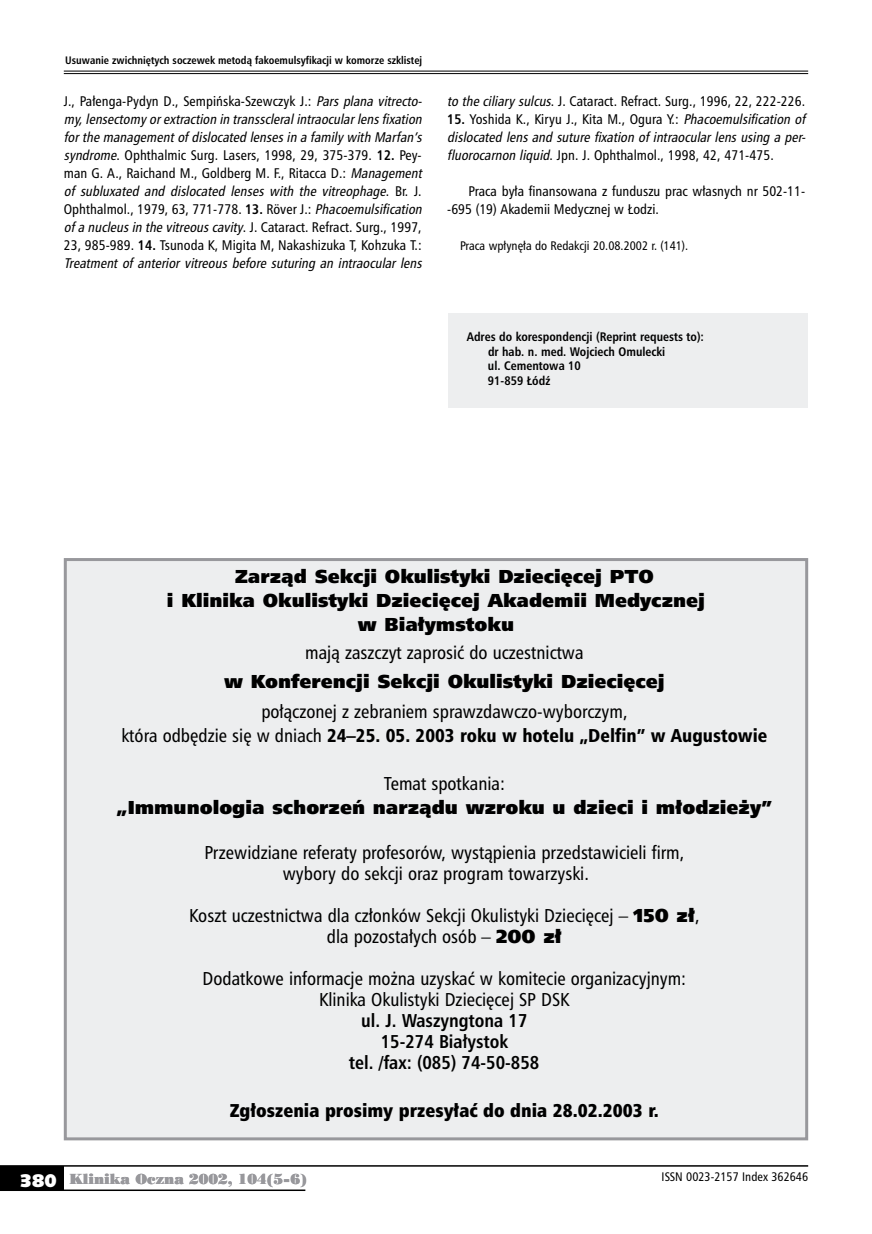
<style>
.page{position:relative;width:872px;height:1234px;background:#fff}
.page>*{position:absolute;margin:0;border:0;box-sizing:border-box;transform-origin:0 0}
.t1{font:18px/21px "Humnst 777 Cn PL";color:#000;text-align:center}
.t2{font:18px "Humnst 777 X Blk PL";color:#000}
.t3{font:18px "Humnst 777 Blk Cn PL";color:#000}
.t4{font:700 18px/21px "Humnst 777 Cn PL";color:#000;text-align:center}
.t5{font:18px "Humnst 777 X Blk Cn PL";color:#000}
.t6{font:italic 13.5px/18px "Humnst 777 Cn PL";color:#000}
.t7{font:13.5px/18px "Humnst 777 Cn PL";color:#000}
.t8{font:13.5px "Poster Bodoni PL";color:#98989c}
.t9{font:700 12px/14.4px "Humnst 777 Cn PL";color:#000}
.t10{font:12px "Humnst 777 Cn PL";color:#000}
.t11{font:700 10.5px "Humnst 777 Cn PL";color:#000}
.s1{font-style:normal}
.s2{font-weight:700;font-style:normal}
.s3{font-style:italic}
.s4{font-family:"Humnst 777 Cn PL"}
.s5{font-family:"Humnst 777 X Blk PL"}
.s6{font-family:"Humanst 531 U Blk PL";font-size:18px;color:#fff}
</style>
<div class="page">
<hr style="left:64px;top:71px;width:744px;height:1px;background:#000">
<hr style="left:64px;top:73px;width:744px;height:1px;background:#000">
<div style="left:0;top:1165px;width:64px;height:24px;background:#000"></div>
<hr style="left:0;top:1164px;width:808px;height:2px;background:#000">
<hr style="left:0;top:1189px;width:305px;height:1px;background:#000">
<div style="left:449px;top:313px;width:359px;height:95px;background:#edeeef"></div>
<div style="left:65px;top:559px;width:741px;height:579px;background:#edeeef"></div>
<div style="left:64px;top:558px;width:744px;height:582px;border:3px solid #98989c"></div>
<p class="t11" style="left:65px;top:53px;width:358px">Usu-wa-nie zwich-nię-tych so-cze-wek me-to-dą fa-ko-emul-sy-fi-ka-cji w ko-mo-rze szkli-stej</p>
<p class="t6" style="left:64px;top:92px;width:363px"><span class="s1">J., Pałenga-Pydyn D., Sempińska-Szewczyk J.:</span> Pars plana vitrecto&shy;my,lensectomy orextraction in transscleral intraocularlensfixation forthe managementofdislocated lensesin a family with Marfan’s syndrome<span class="s1">. Ophthalmic Surg. Lasers, 1998, 29, 375-379.</span> <span class="s2">12.</span> <span class="s1">Pey&shy;man G. A., Raichand M., Goldberg M. F., Ritacca D.:</span> Management of subluxated and dislocated lenses with the vitreophage<span class="s1">. B r. J .<br>Ophthalmol., 1979, 63, 771-778.</span> <span class="s2">13.</span> <span class="s1">Röver J.:</span> Phacoemulsification ofanucleusin the vitreouscavity<span class="s1">. J. Cataract. Refract. Surg., 1997, 23, 985-989.</span> <span class="s2">14.</span> <span class="s1">Tsunoda K, Migita M, Nakashizuka T, Kohzuka T.:<br></span>Treatment of anterior vitreous before suturing an intraocular lens</p>
<p class="t7" style="left:447px;top:92px;width:359px"><span class="s3">to the ciliary sulcus</span>. J. Cataract. Refract. Surg., 1996, 22, 222-226.</p>
<p class="t6" style="left:447px;top:110px;width:363px"><span class="s2">15.</span> <span class="s1">Yoshida K., Kiryu J., Kita M., Ogura Y.:</span> Phacoemulsification of dislocated lens and suture fixation of intraocular lens using a per&shy;fluorocarnon liquid<span class="s1">. Jpn. J. Ophthalmol., 1998, 42, 471-475.</span></p>
<p class="t7" style="left:447px;top:182px;width:359px;text-indent:21px">Praca była finansowana z funduszu prac własnych nr 502-11- -695 (19) Akademii Medycznej w Łodzi.</p>
<p class="t10" style="left:460px;top:238px;width:230px">Praca wpłynęła do Redakcji 20.08.2002 r. (141).</p>
<p class="t9" style="left:488px;top:329px;width:217px;text-indent:-21px">Ad-res do ko-re-spon-den-cji (Re-print re-qu-ests to): dr hab. n. med. Woj-ciech Omu-lec-ki<br>ul. Ce-men-to-wa 10<br>91-859 Łódź</p>
<h1 class="t2" style="left:235px;top:564px;width:420px">Za-rząd Sek-cji Oku-li-sty-ki Dzie-cię-cej PTO</h1>
<h1 class="t2" style="left:167px;top:588px;width:539px">i Kli-ni-ka Oku-li-sty-ki Dzie-cię-cej Aka-de-mii Me-dycz-nej</h1>
<h1 class="t2" style="left:358px;top:612px;width:158px">w Bia-łym-sto-ku</h1>
<h1 class="t1" style="left:305px;top:642px;width:280px">mają zaszczyt zaprosić do uczestnictwa</h1>
<h1 class="t2" style="left:224px;top:669px;width:442px">w Kon-fe-ren-cji Sek-cji Oku-li-sty-ki Dzie-cię-cej</h1>
<h1 class="t1" style="left:261px;top:700px;width:368px">połączonej z zebraniem sprawzdawczo-wyborczym,</h1>
<h1 class="t3" style="left:121px;top:723px;width:647px"><span class="s4">która odbędzie się w dniach</span> 24–25. 05. 2003 ro-ku w ho-te-lu „Del-fin” w Au-gu-sto-wie</h1>
<h1 class="t1" style="left:384px;top:772px;width:123px">Temat spotkania:</h1>
<h1 class="t2" style="left:117px;top:795px;width:656px">„Im-mu-no-lo-gia scho-rzeń na-rzą-du wzro-ku u dzie-ci i mło-dzie-ży”</h1>
<h1 class="t1" style="left:283px;top:841px;width:403px;text-align:left;text-indent:-78px">Przewidziane referaty profesorów, wystąpienia przedstawicieli firm, wybory do sekcji oraz program towarzyski.</h1>
<h1 class="t1" style="left:189px;top:904px;width:512px">Koszt uczestnictwa dla członków Sekcji Okulistyki Dziecięcej – <span class="s5">150 zł</span>, dla pozostałych osób – <span class="s5">200 zł</span></h1>
<h1 class="t1" style="left:202px;top:967px;width:485px">Dodatkowe informacje można uzyskać w komitecie organizacyjnym:<br>Klinika Okulistyki Dziecięcej SP DSK</h1>
<h1 class="t4" style="left:349px;top:1009px;width:192px">ul. J. Wa-szyng-to-na 17<br>15-274 Bia-ły-stok<br>tel. /fax: (085) 74-50-858</h1>
<h1 class="t5" style="left:230px;top:1098px;width:430px">Zgło-sze-nia pro-si-my prze-sy-łać do dnia 28.02.2003 r.</h1>
<p class="t8" style="left:20px;top:1169px;width:288px"><span class="s6">380</span> Klinika Oczna 2002, 104(5-6)</p>
<p class="t10" style="left:661px;top:1168px;width:148px">ISSN 0023-2157 Index 362646</p>
</div>
